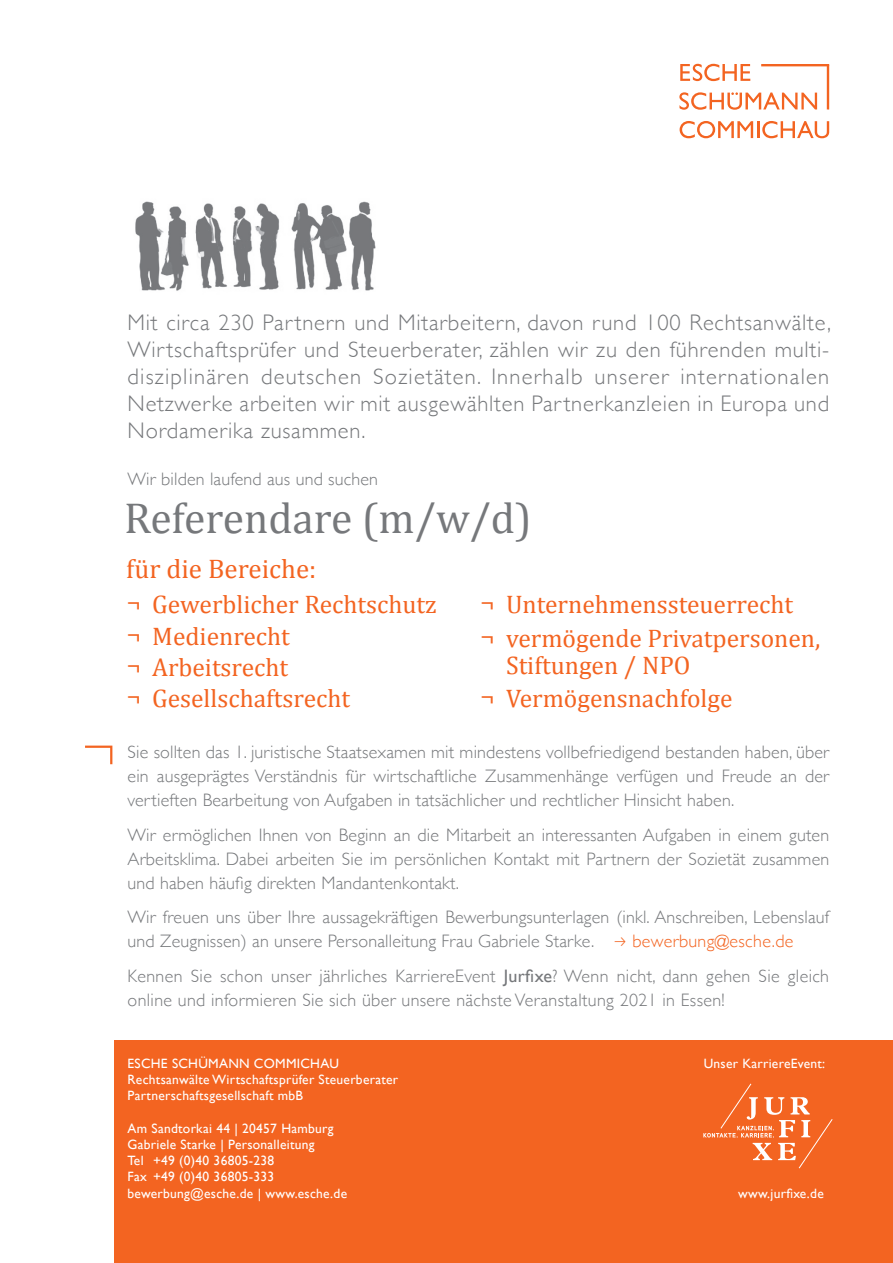
<style>
.page{position:relative;width:893px;height:1263px;background:#fff}
.page>*{position:absolute;margin:0;border:0;box-sizing:border-box;transform-origin:0 0}
.t1{font:43.5px "Cambria";color:#76787b}
.t2{font:27px "Cambria";color:#f36421}
.t3{font:25.5px/31.2px "Cambria";color:#f36421}
.t4{font:300 22.5px/27px "Gill Sans";letter-spacing:.035em;color:#76787b;text-align:justify}
.t5{font:300 18px/24px "Gill Sans";letter-spacing:.01em;color:#76787b;text-align:justify}
.t6{font:13.5px/16.2px "Gill Sans";letter-spacing:.02em;color:#fff}
.s1{color:#f36421}
.s2{font-weight:400}
</style>
<div class="page">
<svg style="left:680px;top:121px;width:149px;height:17px"></svg>
<svg style="left:679px;top:64px;width:150px;height:46px"></svg>
<img style="left:135px;top:201px;width:241px;height:90px">
<div style="left:115px;top:1040px;width:778px;height:223px;background:#f36421"></div>
<svg style="left:85px;top:745px;width:28px;height:20px"></svg>
<svg style="left:703px;top:1083px;width:130px;height:86px"></svg>
<p class="t4" style="left:128px;top:308px;width:705px">Mit circa 230 Partnern und Mitarbeitern, davon rund 100 Rechtsanwälte, Wirtschaftsprüfer und Steuerberater, zählen wir zu den führenden multi&shy;disziplinären deutschen Sozietäten. Innerhalb unserer internationalen Netzwerke arbeiten wir mit ausgewählten Partnerkanzleien in Europa und Nordamerika zusammen.</p>
<p class="t5" style="left:128px;top:466px;width:252px">Wir bilden laufend aus und suchen</p>
<h1 class="t1" style="left:124px;top:492px;width:409px">Referendare (m/w/d)</h1>
<h2 class="t2" style="left:126px;top:553px;width:192px">für die Bereiche:</h2>
<h3 class="t3" style="left:127px;top:589px;width:312px">¬ Gewerblicher Rechtschutz ¬ Medienrecht<br>¬ Arbeitsrecht<br>¬ Gesellschaftsrecht</h3>
<h3 class="t3" style="left:480px;top:588px;width:341px;line-height:33.5px">¬ Unternehmenssteuerrecht<br>¬ vermögende Privatpersonen,</h3>
<h3 class="t3" style="left:480px;top:648px;width:254px;line-height:33.5px;text-indent:26px">Stiftungen / NPO<br>¬ Vermögensnachfolge</h3>
<p class="t5" style="left:128px;top:739px;width:703px">Sie sollten das 1. juristische Staatsexamen mit mindestens vollbefriedigend bestanden haben, über ein ausgeprägtes Verständnis für wirtschaftliche Zusammenhänge verfügen und Freude an der vertieften Bearbeitung von Aufgaben in tatsächlicher und rechtlicher Hinsicht haben.</p>
<p class="t5" style="left:128px;top:822px;width:703px">Wir ermöglichen Ihnen von Beginn an die Mitarbeit an interessanten Aufgaben in einem guten Arbeitsklima. Dabei arbeiten Sie im persönlichen Kontakt mit Partnern der Sozietät zusammen und haben häufig direkten Mandantenkontakt.</p>
<p class="t5" style="left:128px;top:904px;width:703px">Wir freuen uns über Ihre aussagekräftigen Bewerbungsunterlagen (inkl. Anschreiben, Lebenslauf und Zeugnissen) an unsere Personalleitung Frau Gabriele Starke.</p>
<p class="t5" style="left:128px;top:923px;width:703px;line-height:34.7px;text-indent:505px"><span class="s1">bewerbung@esche.de<br></span>Kennen Sie schon unser jährliches KarriereEvent <span class="s2">Jurfixe</span>? Wenn nicht, dann gehen Sie gleich</p>
<p class="t5" style="left:128px;top:987px;width:599px">online und informieren Sie sich über unsere nächste Veranstaltung 2021 in Essen!</p>
<p class="t6" style="left:128px;top:1055px;width:272px">ESCHE SCHÜMANN COMMICHAU<br>Rechtsanwälte Wirtschaftsprüfer Steuerberater<br>Partnerschaftsgesellschaft mbB</p>
<p class="t6" style="left:128px;top:1120px;width:221px">Am Sandtorkai 44 | 20457 Hamburg<br>Gabriele Starke | Personalleitung<br>Tel +49 (0)40 36805-238<br>Fax +49 (0)40 36805-333 bewerbung@esche.de | www.esche.de</p>
<p class="t6" style="left:704px;top:1055px;width:123px">Unser KarriereEvent:</p>
<p class="t6" style="left:738px;top:1185px;width:87px">www.jurfixe.de</p>
</div>
